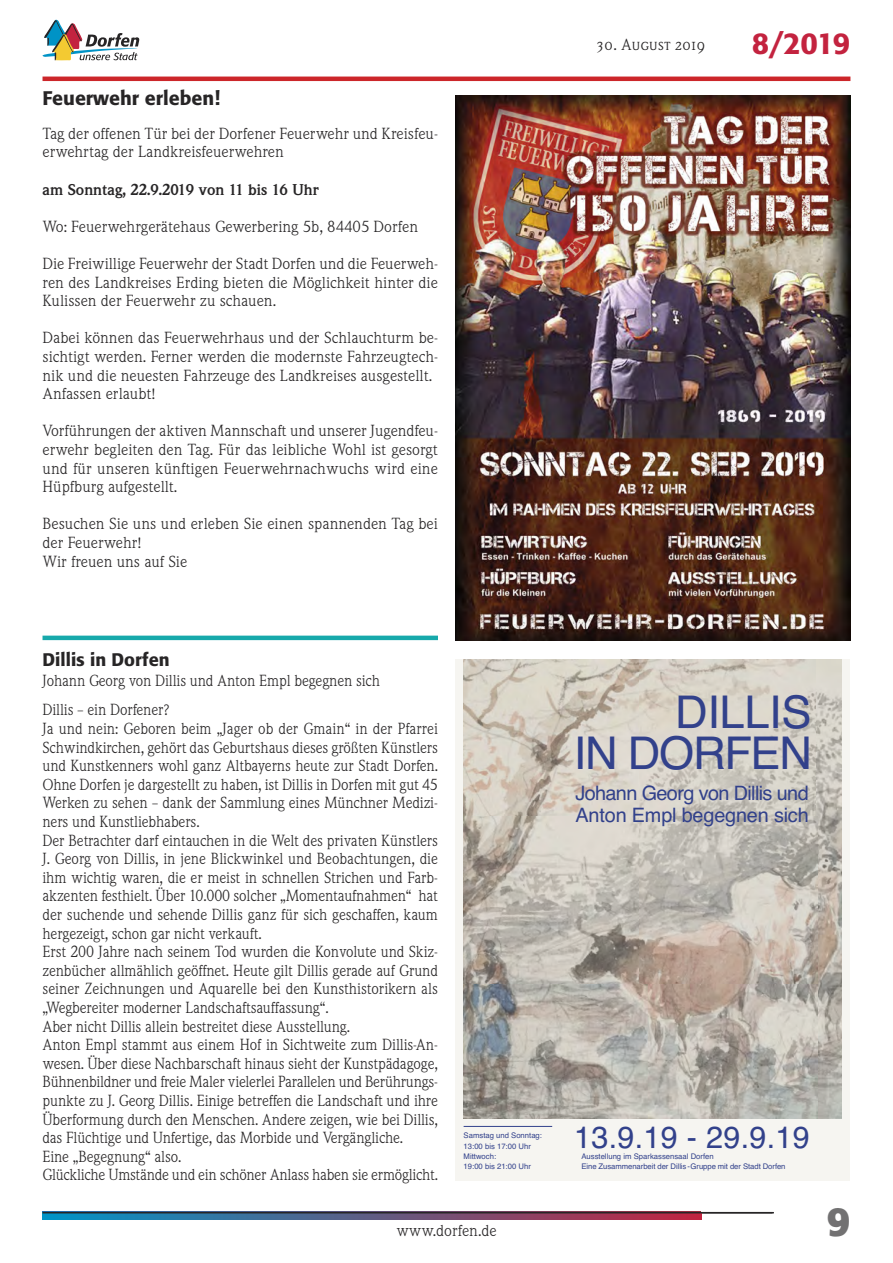
<style>
.page{position:relative;width:893px;height:1263px;background:#fff}
.page>*{position:absolute;margin:0;border:0;box-sizing:border-box;transform-origin:0 0}
.t1{font:45.3px/40.7px "Helvetica";letter-spacing:-.03em;color:#32418b;text-align:right}
.t2{font:700 40.5px "Formata";color:#727172}
.t3{font:30.6px "Helvetica";letter-spacing:.01em;color:#32418b}
.t4{font:500 30px "Formata";color:#c3233f}
.t5{font:19.95px/22.2px "Helvetica";letter-spacing:-.03em;color:#32418b}
.t6{font:500 19.5px "Formata";color:#272526}
.t7{font:500 18px "Formata";color:#272526}
.t8{font:15px/18.6px "Weidemann SB";letter-spacing:-.01em;color:#272526;scale:.95 1}
.t9{font:15px/18.6px "Weidemann SB";letter-spacing:-.01em;color:#272526}
.t10{font:700 15px "Weidemann SB";color:#272526}
.t11{font:15px "Weidemann SB Caps";color:#272526}
.t12{font:7.65px/10.9px "Helvetica";color:#32418b}
</style>
<div class="page">
<svg style="left:43px;top:20px;width:96px;height:40px"></svg>
<hr style="left:43px;top:1212px;width:731px;height:1px;background:#272526">
<svg style="left:43px;top:1213px;width:658px;height:6px;background:#5b577c"></svg>
<hr style="left:43px;top:77px;width:807px;height:4px;background:#cc262a">
<hr style="left:43px;top:636px;width:395px;height:4px;background:#17a9ab">
<img style="left:455px;top:95px;width:395px;height:546px">
<div style="left:456px;top:660px;width:394px;height:520px;background:#f6f5f1"></div>
<img style="left:464px;top:660px;width:378px;height:458px">
<hr style="left:464px;top:1126px;width:88px;height:1px;background:#32418b">
<h3 class="t6" style="left:43px;top:90px;width:179px">Feuerwehr erleben!</h3>
<p class="t9" style="left:43px;top:124px;width:397px">Tag der offenen Tür bei der Dorfener Feuerwehr und Kreisfeu&shy;erwehrtag der Landkreisfeuerwehren</p>
<p class="t10" style="left:43px;top:181px;width:278px">am Sonntag, 22.9.2019 von 11 bis 16 Uhr</p>
<p class="t9" style="left:43px;top:217px;width:377px">Wo: Feuerwehrgerätehaus Gewerbering 5b, 84405 Dorfen</p>
<p class="t9" style="left:43px;top:254px;width:397px;text-align:justify">Die Freiwillige Feuerwehr der Stadt Dorfen und die Feuerweh&shy;ren des Landkreises Erding bieten die Möglichkeit hinter die Kulissen der Feuerwehr zu schauen.</p>
<p class="t9" style="left:43px;top:329px;width:397px">Dabei können das Feuerwehrhaus und der Schlauchturm be&shy;sichtigt werden. Ferner werden die modernste Fahrzeugtech&shy;nik und die neuesten Fahrzeuge des Landkreises ausgestellt.<br>Anfassen erlaubt!</p>
<p class="t9" style="left:43px;top:422px;width:397px;text-align:justify">Vorführungen der aktiven Mannschaft und unserer Jugendfeu&shy;erwehr begleiten den Tag. Für das leibliche Wohl ist gesorgt und für unseren künftigen Feuerwehrnachwuchs wird eine Hüpfburg aufgestellt.</p>
<p class="t9" style="left:43px;top:515px;width:397px">Besuchen Sie uns und erleben Sie einen spannenden Tag bei der Feuerwehr!<br>Wir freuen uns auf Sie</p>
<p class="t11" style="left:597px;top:36px;width:110px">30. August 2019</p>
<h3 class="t4" style="left:752px;top:30px;width:100px">8/2019</h3>
<p class="t7" style="left:43px;top:652px;width:129px">Dillis in Dorfen</p>
<p class="t8" style="left:43px;top:666px;width:357px;line-height:29.4px">Johann Georg von Dillis und Anton Empl begegnen sich<br>Dillis – ein Dorfener?</p>
<p class="t8" style="left:42px;top:719px;width:418px">Ja und nein: Geboren beim „Jager ob der Gmain“ in der Pfarrei Schwindkirchen, gehört das Geburtshaus dieses größten Künstlers und Kunstkenners wohl ganz Altbayerns heute zur Stadt Dorfen.<br>Ohne Dorfen je dargestellt zu haben, ist Dillis in Dorfen mit gut 45<br>Werken zu sehen – dank der Sammlung eines Münchner Medizi&shy;ners und Kunstliebhabers.<br>Der Betrachter darf eintauchen in die Welt des privaten Künstlers J. Georg von Dillis, in jene Blickwinkel und Beobachtungen, die ihm wichtig waren, die er meist in schnellen Strichen und Farb - akzenten festhielt. Über 10.000 solcher „Momentaufnahmen“ hat der suchende und sehende Dillis ganz für sich geschaffen, kaum hergezeigt, schon gar nicht verkauft.<br>Erst 200 Jahre nach seinem Tod wurden die Konvolute und Skiz&shy;zenbücher allmählich geöffnet. Heute gilt Dillis gerade auf Grund seiner Zeichnungen und Aquarelle bei den Kunsthistorikern als „Wegbereiter moderner Landschaftsauffassung“.<br>Aber nicht Dillis allein bestreitet diese Ausstellung.<br>Anton Empl stammt aus einem Hof in Sichtweite zum Dillis-An&shy;wesen. Über diese Nachbarschaft hinaus sieht der Kunstpädagoge, Bühnenbildner und freie Maler vielerlei Parallelen und Berührungs&shy;punkte zu J. Georg Dillis. Einige betreffen die Landschaft und ihre Überformung durch den Menschen. Andere zeigen, wie bei Dillis, das Flüchtige und Unfertige, das Morbide und Vergängliche.<br>Eine „Begegnung“ also.<br>Glückliche Umstände und ein schöner Anlass haben sie ermöglicht.</p>
<h1 class="t1" style="left:574px;top:693px;width:240px">DILLIS<br>IN DORFEN</h1>
<h3 class="t5" style="left:575px;top:782px;width:235px">Johann Georg von Dillis und<br>Anton Empl begegnen sich</h3>
<h3 class="t3" style="left:574px;top:1113px;width:237px">13.9.19 - 29.9.19</h3>
<p class="t12" style="left:464px;top:1130px;width:80px">Samstag und Sonntag:<br>13:00 bis 17:00 Uhr</p>
<p class="t12" style="left:464px;top:1151px;width:69px;line-height:10.1px">Mittwoch:<br>19:00 bis 21:00 Uhr</p>
<p class="t12" style="left:581px;top:1161px;width:206px">Eine Zusammenarbeit der Dillis - Gruppe mit der Stadt Dorfen</p>
<p class="t12" style="left:581px;top:1151px;width:134px">Ausstellung im Sparkassensaal Dorfen</p>
<p class="t9" style="left:396px;top:1222px;width:102px">www.dorfen.de</p>
<h2 class="t2" style="left:827px;top:1204px;width:25px">9</h2>
</div>
